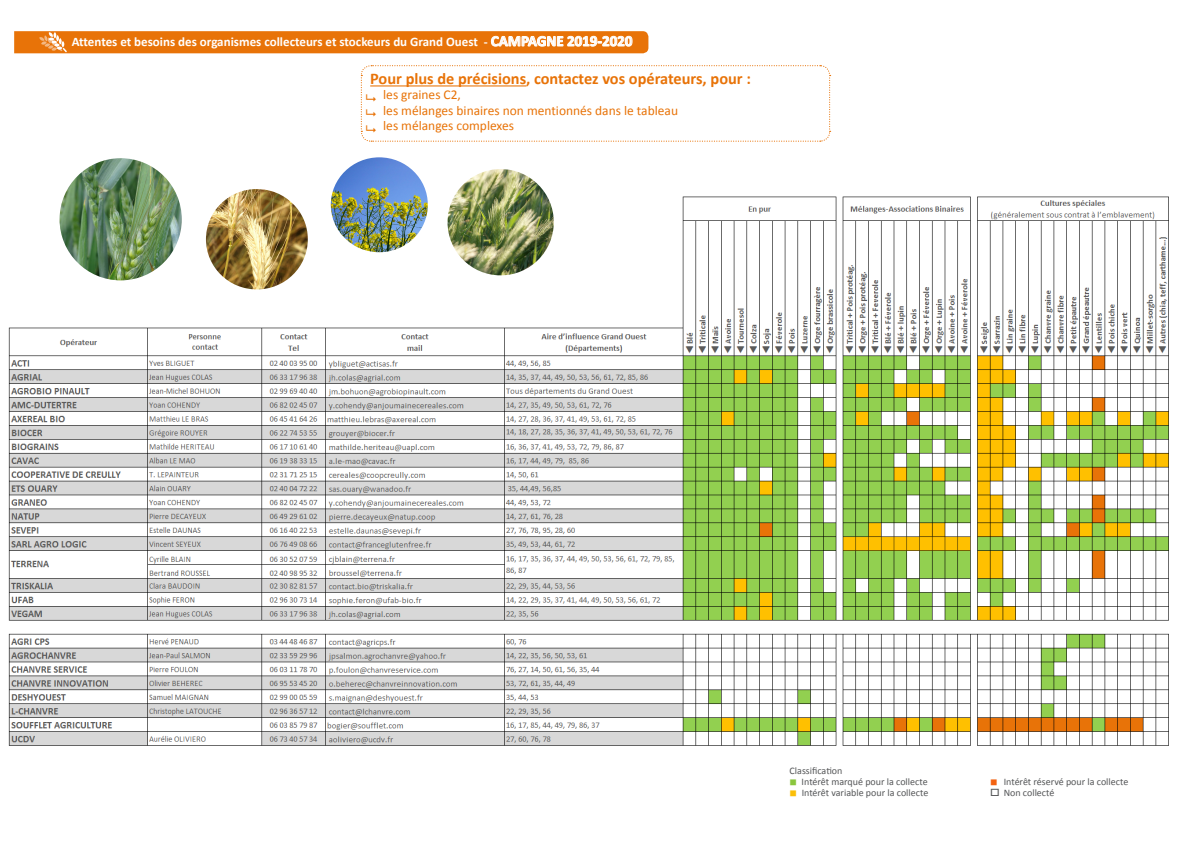
<style>
.page{position:relative;width:1191px;height:842px;background:#fff}
.page>*{position:absolute;margin:0;border:0;box-sizing:border-box;transform-origin:0 0}
.Encart_2{font:700 16.3px "Calibri";color:#e87308}
.Encart_2-2{font:13.4px "Calibri";color:#e87308}
.Titre{font:700 13px "Calibri";color:#fff}
.t1{font:10px "Calibri";color:#545557}
.s1{font-size:15px}
.s2{color:#8bc63e}
.s3{color:#f36211}
.s4{color:#fbbf08}
</style>
<div class="page">
<img style="left:8px;top:193px;width:1161px;height:553px">
<svg style="left:14px;top:31px;width:634px;height:22px;background:#e97d1a"></svg>
<img style="left:60px;top:158px;width:122px;height:122px;border-radius:61px">
<img style="left:206px;top:189px;width:102px;height:100px">
<img style="left:331px;top:157px;width:97px;height:95px">
<img style="left:447px;top:169px;width:107px;height:106px;border-radius:53px">
<svg style="left:360px;top:65px;width:471px;height:77px"></svg>
<p class="Titre" style="left:72px;top:33px;width:562px">Attentes et besoins des organismes collecteurs et stockeurs du Grand Ouest - <span class="s1">CAMPAGNE 2019-2020</span></p>
<p class="Encart_2" style="left:370px;top:68px;width:382px">Pour plus de précisions, contactez vos opérateurs, pour :</p>
<p class="Encart_2-2" style="left:383px;top:87px;width:79px">les graines C2,</p>
<p class="Encart_2-2" style="left:383px;top:102px;width:296px">les mélanges binaires non mentionnés dans le tableau</p>
<p class="Encart_2-2" style="left:383px;top:117px;width:132px">les mélanges complexes</p>
<p class="t1" style="left:789px;top:764px;width:54px">Classification</p>
<p class="t1" style="left:789px;top:775px;width:139px"><span class="s2">■</span> Intérêt marqué pour la collecte</p>
<p class="t1" style="left:990px;top:775px;width:140px"><span class="s3">■</span> Intérêt réservé pour la collecte</p>
<p class="t1" style="left:789px;top:786px;width:140px"><span class="s4">■</span> Intérêt variable pour la collecte</p>
<p class="t1" style="left:990px;top:786px;width:66px">□ Non collecté</p>
</div>
